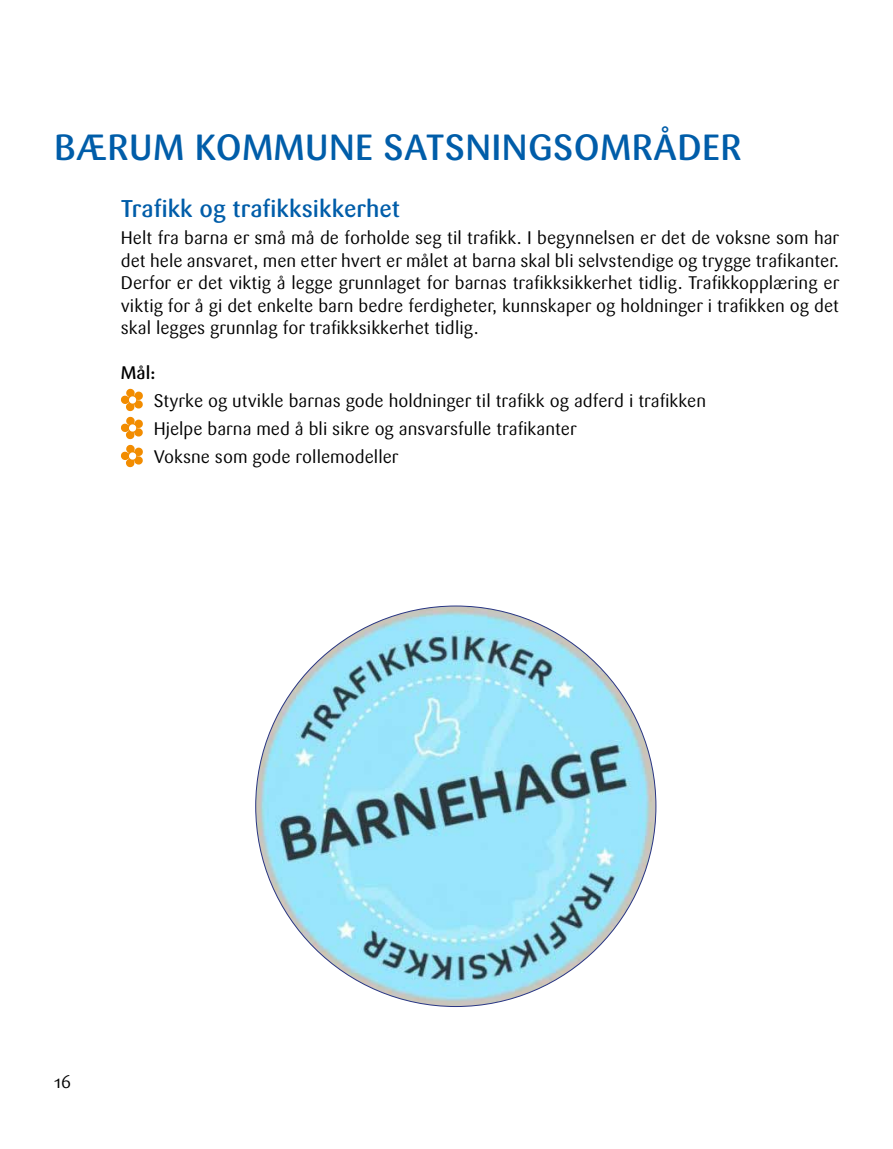
<style>
.page{position:relative;width:893px;height:1149px;background:#fff}
.page>*{position:absolute;margin:0;border:0;box-sizing:border-box;transform-origin:0 0}
.t1{font:500 36px "Sari OT";letter-spacing:.01em;color:#005da9}
.t2{font:500 24px "Sari OT";color:#005da9}
.t3{font:18px/22.5px "Sari OT";color:#000;text-align:justify}
.t4{font:500 18px "Sari OT";color:#000}
</style>
<div class="page">
<svg style="left:121px;top:388px;width:22px;height:79px"></svg>
<img style="left:256px;top:606px;width:400px;height:400px;border-radius:200px">
<h1 class="t1" style="left:54px;top:124px;width:689px">BÆRUM KOMMUNE SATSNINGSOMRÅDER</h1>
<h2 class="t2" style="left:121px;top:193px;width:281px">Trafikk og trafikksikkerhet</h2>
<p class="t3" style="left:121px;top:226px;width:720px">Helt fra barna er små må de forholde seg til trafikk. I begynnelsen er det de voksne som har det hele ansvaret, men etter hvert er målet at barna skal bli selvstendige og trygge trafikanter.<br>Derfor er det viktig å legge grunnlaget for barnas trafikksikkerhet tidlig. Trafikkopplæring er viktig for å gi det enkelte barn bedre ferdigheter, kunnskaper og holdninger i trafikken og det skal legges grunnlag for trafikksikkerhet tidlig.</p>
<p class="t4" style="left:121px;top:361px;width:36px">Mål:</p>
<p class="t3" style="left:154px;top:387px;width:554px;line-height:28px;text-align:left">Styrke og utvikle barnas gode holdninger til trafikk og adferd i trafikken<br>Hjelpe barna med å bli sikre og ansvarsfulle trafikanter<br>Voksne som gode rollemodeller</p>
<p class="t3" style="left:54px;top:1070px;width:19px">16</p>
</div>
